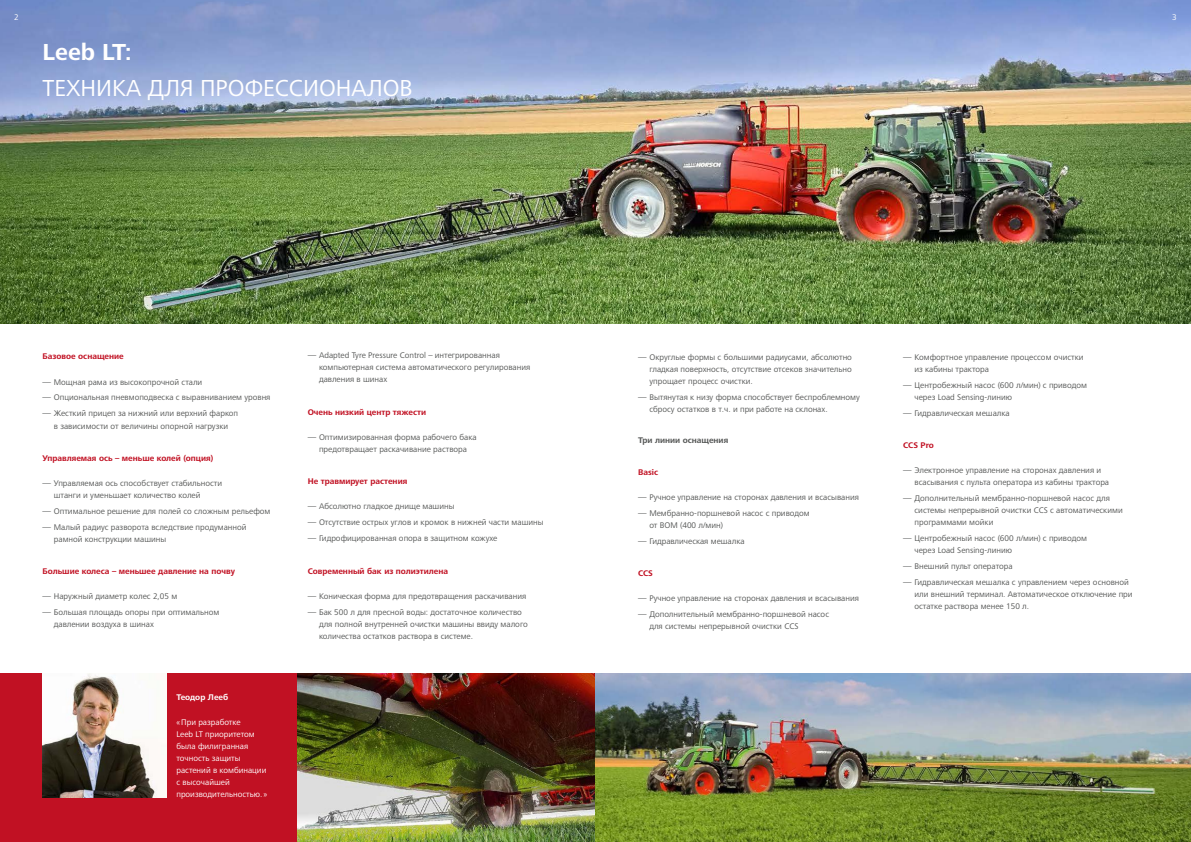
<style>
.page{position:relative;width:1191px;height:842px;background:#fff}
.page>*{position:absolute;margin:0;border:0;box-sizing:border-box;transform-origin:0 0}
.t1{font:24px "Frutiger Next LTW1 G";color:#fff}
.t2{font:700 24px "Frutiger Next LTW1 G";color:#fff}
.t3{font:8.5px/12px "Frutiger Next LTW1 G";color:#555756}
.t4{font:700 8.5px "Frutiger Next LTW1 G";color:#c11123}
.t5{font:8.5px/12px "Frutiger Next LTW1 G";color:#fff}
.t6{font:700 8.5px "Frutiger Next LTW1 G";color:#555756}
.t7{font:700 8.5px "Frutiger Next LTW1 G";color:#fff}
</style>
<div class="page">
<div style="left:0;top:673px;width:296px;height:169px;background:#c11123"></div>
<img style="left:0;top:0;width:1191px;height:323px">
<img style="left:298px;top:673px;width:893px;height:169px">
<img style="left:43px;top:673px;width:123px;height:124px">
<p class="t5" style="left:14px;top:12px;width:6px">2</p>
<p class="t5" style="left:1172px;top:12px;width:6px">3</p>
<h1 class="t2" style="left:43px;top:38px;width:91px">Leeb LT:</h1>
<h1 class="t1" style="left:43px;top:74px;width:372px">ТЕХНИКА ДЛЯ ПРОФЕССИОНАЛОВ</h1>
<p class="t4" style="left:43px;top:352px;width:83px">Базовое оснащение</p>
<p class="t3" style="left:43px;top:374px;width:229px;line-height:16px">― Мощная рама из высокопрочной стали<br>― Опциональная пневмоподвеска с выравниванием уровня ― Жесткий прицеп за нижний или верхний фаркоп</p>
<p class="t3" style="left:54px;top:420px;width:176px">в зависимости от величины опорной нагрузки</p>
<p class="t4" style="left:43px;top:453px;width:172px">Управляемая ось – меньше колей (oпция)</p>
<p class="t3" style="left:54px;top:477px;width:170px;text-indent:-11px">― Управляемая ось способствует стабильности штанги и уменьшает количество колей</p>
<p class="t3" style="left:43px;top:503px;width:229px;line-height:16px">― Оптимальное решение для полей со сложным рельефом ― Малый радиус разворота вследствие продуманной</p>
<p class="t3" style="left:54px;top:533px;width:114px">рамной конструкции машины</p>
<p class="t4" style="left:43px;top:567px;width:194px">Большие колеса – меньшее давление на почву</p>
<p class="t3" style="left:43px;top:589px;width:178px;line-height:16px">― Наружный диаметр колес 2,05 м<br>― Большая площадь опоры при оптимальном</p>
<p class="t3" style="left:54px;top:619px;width:101px">давлении воздуха в шинах</p>
<p class="t7" style="left:176px;top:692px;width:53px">Теодор Лееб</p>
<p class="t5" style="left:176px;top:717px;width:92px">«При разработке<br>Leeb LT приоритетом была филигранная точность защиты растений в комбинации с высочайшей производительностью. »</p>
<p class="t3" style="left:319px;top:350px;width:213px;text-indent:-11px">― Adapted Tyre Pressure Control – интегрированная компьютерная система автоматического регулирования давления в шинах</p>
<p class="t4" style="left:308px;top:407px;width:120px">Очень низкий центр тяжести</p>
<p class="t3" style="left:308px;top:431px;width:170px;text-align:center">― Оптимизированная форма рабочего бака предотвращает раскачивание раствора</p>
<p class="t4" style="left:308px;top:477px;width:101px">Не травмирует растения</p>
<p class="t3" style="left:308px;top:499px;width:237px;line-height:16px">― Абсолютно гладкое днище машины<br>― Отсутствие острых углов и кромок в нижней части машины ― Гидрофицированная опора в защитном кожухе</p>
<p class="t4" style="left:308px;top:566px;width:142px">Современный бак из полиэтилена</p>
<p class="t3" style="left:308px;top:588px;width:220px;line-height:16px">― Коническая форма для предотвращения раскачивания ― Бак 500 л для пресной воды: достаточное количество</p>
<p class="t3" style="left:319px;top:618px;width:210px">для полной внутренней очистки машины ввиду малого количества остатков раствора в системе.</p>
<p class="t3" style="left:649px;top:351px;width:204px;text-align:justify;text-indent:-11px">― Округлые формы с большими радиусами, абсолютно гладкая поверхность, отсутствие отсеков значительно упрощает процесс очистки.</p>
<p class="t3" style="left:649px;top:391px;width:212px;text-indent:-11px">― Вытянутая к низу форма способствует беспроблемному сбросу остатков в т.ч. и при работе на склонах.</p>
<p class="t6" style="left:638px;top:435px;width:92px">Три линии оснащения</p>
<p class="t4" style="left:638px;top:467px;width:22px">Basic</p>
<p class="t3" style="left:638px;top:489px;width:222px;line-height:16px">― Ручное управление на сторонах давления и всасывания ― Мембранно-поршневой насос с приводом</p>
<p class="t3" style="left:638px;top:517px;width:108px;line-height:16px;text-indent:11px">от ВОМ (400 л/мин)<br>― Гидравлическая мешалка</p>
<p class="t4" style="left:638px;top:569px;width:16px">CCS</p>
<p class="t3" style="left:638px;top:591px;width:222px;line-height:16px">― Ручное управление на сторонах давления и всасывания ― Дополнительный мембранно-поршневой насос</p>
<p class="t3" style="left:649px;top:621px;width:151px">для системы непрерывной очистки CCS</p>
<p class="t3" style="left:914px;top:351px;width:171px;text-indent:-11px">― Комфортное управление процессом очистки из кабины трактора</p>
<p class="t3" style="left:914px;top:379px;width:174px;text-indent:-11px">― Центробежный насос (600 л/мин) с приводом через Load Sensing-линию</p>
<p class="t3" style="left:903px;top:407px;width:108px">― Гидравлическая мешалка</p>
<p class="t4" style="left:903px;top:440px;width:32px">CCS Pro</p>
<p class="t3" style="left:914px;top:464px;width:196px;text-indent:-11px">― Электронное управление на сторонах давления и всасывания с пульта оператора из кабины трактора</p>
<p class="t3" style="left:914px;top:492px;width:210px;text-indent:-11px">― Дополнительный мембранно-поршневой насос для системы непрерывной очистки CCS с автоматическими программами мойки</p>
<p class="t3" style="left:914px;top:532px;width:174px;text-indent:-11px">― Центробежный насос (600 л/мин) с приводом через Load Sensing-линию</p>
<p class="t3" style="left:903px;top:558px;width:227px;line-height:16px">― Внешний пульт оператора<br>― Гидравлическая мешалка с управлением через основной</p>
<p class="t3" style="left:914px;top:588px;width:220px">или внешний терминал. Автоматическое отключение при остатке раствора менее 150 л.</p>
</div>
